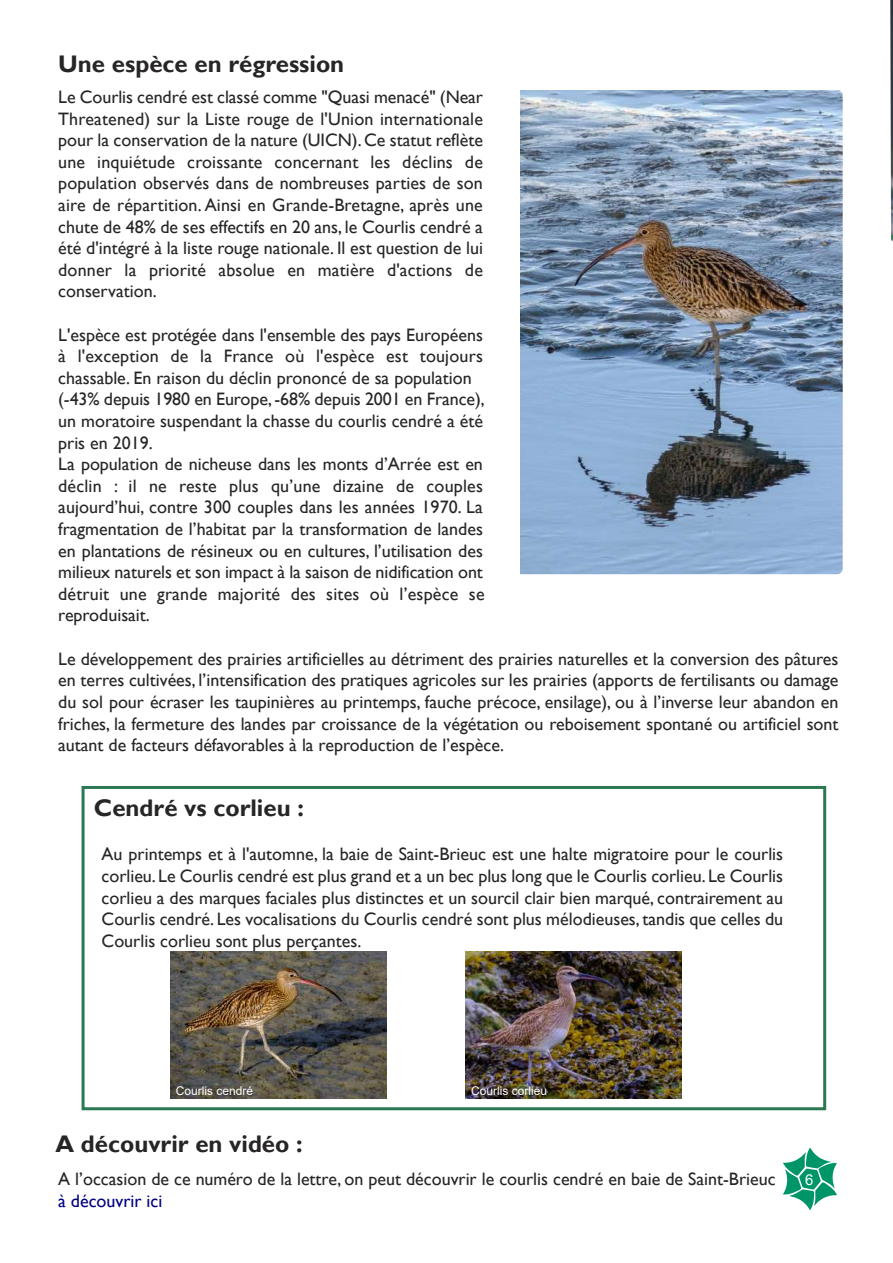
<style>
.page{position:relative;width:893px;height:1263px;background:#fff}
.page>*{position:absolute;margin:0;border:0;box-sizing:border-box;transform-origin:0 0}
.t1{font:700 24px "Gill Sans";color:#272526}
.t2{font:18px/21.6px "Gill Sans";color:#272526;text-align:justify}
.t3{font:18px "Gill Sans";color:#000080}
.t4{font:15px "Arial";color:#fff}
.t5{font:12px "Arial";color:#fff}
</style>
<div class="page">
<img style="left:890px;top:0;width:3px;height:200px">
<svg style="left:891px;top:188px;width:2px;height:53px"></svg>
<svg style="left:783px;top:1148px;width:54px;height:62px"></svg>
<img style="left:520px;top:90px;width:323px;height:484px">
<div style="left:82px;top:786px;width:744px;height:324px;border:3px solid #2b7852"></div>
<img style="left:465px;top:952px;width:216px;height:147px">
<img style="left:170px;top:952px;width:217px;height:147px">
<h1 class="t1" style="left:58px;top:50px;width:288px">Une espèce en régression</h1>
<p class="t2" style="left:58px;top:86px;width:426px">Le Courlis cendré est classé comme "Quasi menacé" (Near Threatened) sur la Liste rouge de l'Union internationale pour la conservation de la nature (UICN). Ce statut reflète une inquiétude croissante concernant les déclins de population observés dans de nombreuses parties de son aire de répartition. Ainsi en Grande-Bretagne, après une chute de 48% de ses effectifs en 20 ans, le Courlis cendré a été d'intégré à la liste rouge nationale. Il est question de lui donner la priorité absolue en matière d'actions de conservation.</p>
<p class="t2" style="left:58px;top:324px;width:428px;text-align:left">L'espèce est protégée dans l'ensemble des pays Européens à l'exception de la France où l'espèce est toujours chassable. En raison du déclin prononcé de sa population (-43% depuis 1980 en Europe, -68% depuis 2001 en France), un moratoire suspendant la chasse du courlis cendré a été pris en 2019.<br>La population de nicheuse dans les monts d’Arrée est en déclin : il ne reste plus qu’une dizaine de couples aujourd’hui, contre 300 couples dans les années 1970. La fragmentation de l’habitat par la transformation de landes en plantations de résineux ou en cultures, l’utilisation des milieux naturels et son impact à la saison de nidification ont détruit une grande majorité des sites où l’espèce se reproduisait.</p>
<p class="t2" style="left:58px;top:648px;width:782px">Le développement des prairies artificielles au détriment des prairies naturelles et la conversion des pâtures en terres cultivées, l’intensification des pratiques agricoles sur les prairies (apports de fertilisants ou damage du sol pour écraser les taupinières au printemps, fauche précoce, ensilage), ou à l’inverse leur abandon en friches, la fermeture des landes par croissance de la végétation ou reboisement spontané ou artificiel sont autant de facteurs défavorables à la reproduction de l’espèce.</p>
<h1 class="t1" style="left:94px;top:793px;width:211px">Cendré vs corlieu :</h1>
<p class="t2" style="left:102px;top:843px;width:683px">Au printemps et à l'automne, la baie de Saint-Brieuc est une halte migratoire pour le courlis corlieu. Le Courlis cendré est plus grand et a un bec plus long que le Courlis corlieu. Le Courlis corlieu a des marques faciales plus distinctes et un sourcil clair bien marqué, contrairement au Courlis cendré. Les vocalisations du Courlis cendré sont plus mélodieuses, tandis que celles du Courlis corlieu sont plus perçantes.</p>
<p class="t5" style="left:176px;top:1084px;width:79px">Courlis cendré</p>
<p class="t5" style="left:471px;top:1084px;width:78px">Courlis corlieu</p>
<h1 class="t1" style="left:56px;top:1129px;width:249px">A découvrir en vidéo :</h1>
<p class="t2" style="left:58px;top:1168px;width:719px">A l’occasion de ce numéro de la lettre, on peut découvrir le courlis cendré en baie de Saint-Brieuc</p>
<p class="t3" style="left:58px;top:1190px;width:106px">à découvrir ici</p>
<p class="t4" style="left:805px;top:1171px;width:10px">6</p>
</div>
